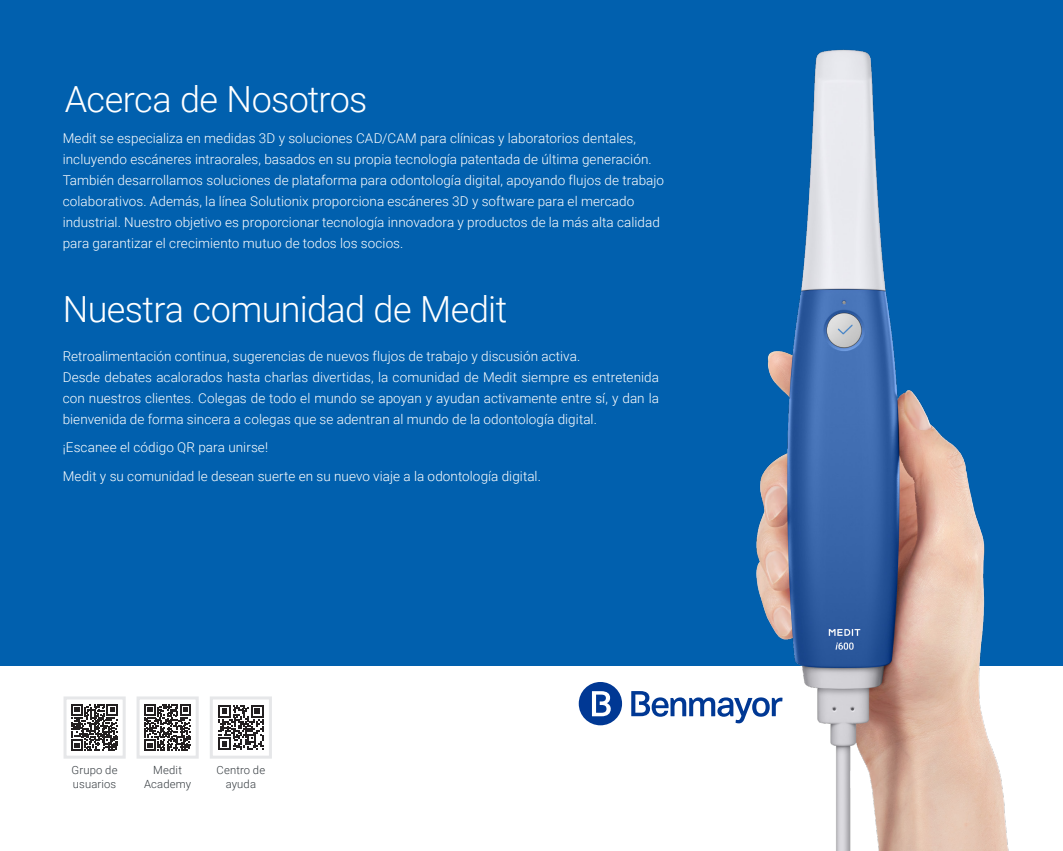
<style>
.page{position:relative;width:1063px;height:851px;background:#fff}
.page>*{position:absolute;margin:0;border:0;box-sizing:border-box;transform-origin:0 0}
.t1{font:300 36px "Roboto";letter-spacing:-.015em;color:#fff}
.t2{font:300 13.5px/21px "Roboto";letter-spacing:.005em;color:#fff}
.t3{font:300 11.25px/13.5px "Roboto";letter-spacing:.015em;color:#353b40;text-align:center}
</style>
<div class="page">
<div style="left:1px;top:0;width:1062px;height:665px;background:#0160ae"></div>
<svg style="left:71px;top:704px;width:47px;height:46px"></svg>
<div style="left:64px;top:696px;width:62px;height:62px;border:3px solid #e6e7e9"></div>
<svg style="left:144px;top:704px;width:47px;height:46px"></svg>
<div style="left:137px;top:696px;width:62px;height:62px;border:3px solid #e6e7e9"></div>
<svg style="left:218px;top:705px;width:45px;height:45px"></svg>
<div style="left:210px;top:696px;width:62px;height:62px;border:3px solid #e6e7e9"></div>
<img style="left:696px;top:49px;width:367px;height:801px">
<svg style="left:631px;top:691px;width:152px;height:32px"></svg>
<svg style="left:579px;top:682px;width:43px;height:43px"></svg>
<h1 class="t1" style="left:65px;top:73px;width:304px">Acerca de Nosotros</h1>
<p class="t2" style="left:63px;top:127px;width:603px">Medit se especializa en medidas 3D y soluciones CAD/CAM para clínicas y laboratorios dentales, incluyendo escáneres intraorales, basados en su propia tecnología patentada de última generación.<br>También desarrollamos soluciones de plataforma para odontología digital, apoyando flujos de trabajo colaborativos. Además, la línea Solutionix proporciona escáneres 3D y software para el mercado industrial. Nuestro objetivo es proporcionar tecnología innovadora y productos de la más alta calidad para garantizar el crecimiento mutuo de todos los socios.</p>
<h1 class="t1" style="left:63px;top:283px;width:446px">Nuestra comunidad de Medit</h1>
<p class="t2" style="left:63px;top:345px;width:598px">Retroalimentación continua, sugerencias de nuevos flujos de trabajo y discusión activa.<br>Desde debates acalorados hasta charlas divertidas, la comunidad de Medit siempre es entretenida con nuestros clientes. Colegas de todo el mundo se apoyan y ayudan activamente entre sí, y dan la bienvenida de forma sincera a colegas que se adentran al mundo de la odontología digital.</p>
<p class="t2" style="left:63px;top:432px;width:480px;line-height:28.5px">¡Escanee el código QR para unirse!<br>Medit y su comunidad le desean suerte en su nuevo viaje a la odontología digital.</p>
<p class="t3" style="left:72px;top:762px;width:47px;text-align:left">Grupo de usuarios</p>
<p class="t3" style="left:144px;top:762px;width:49px">Medit<br>Academy</p>
<p class="t3" style="left:217px;top:762px;width:50px">Centro de ayuda</p>
</div>
